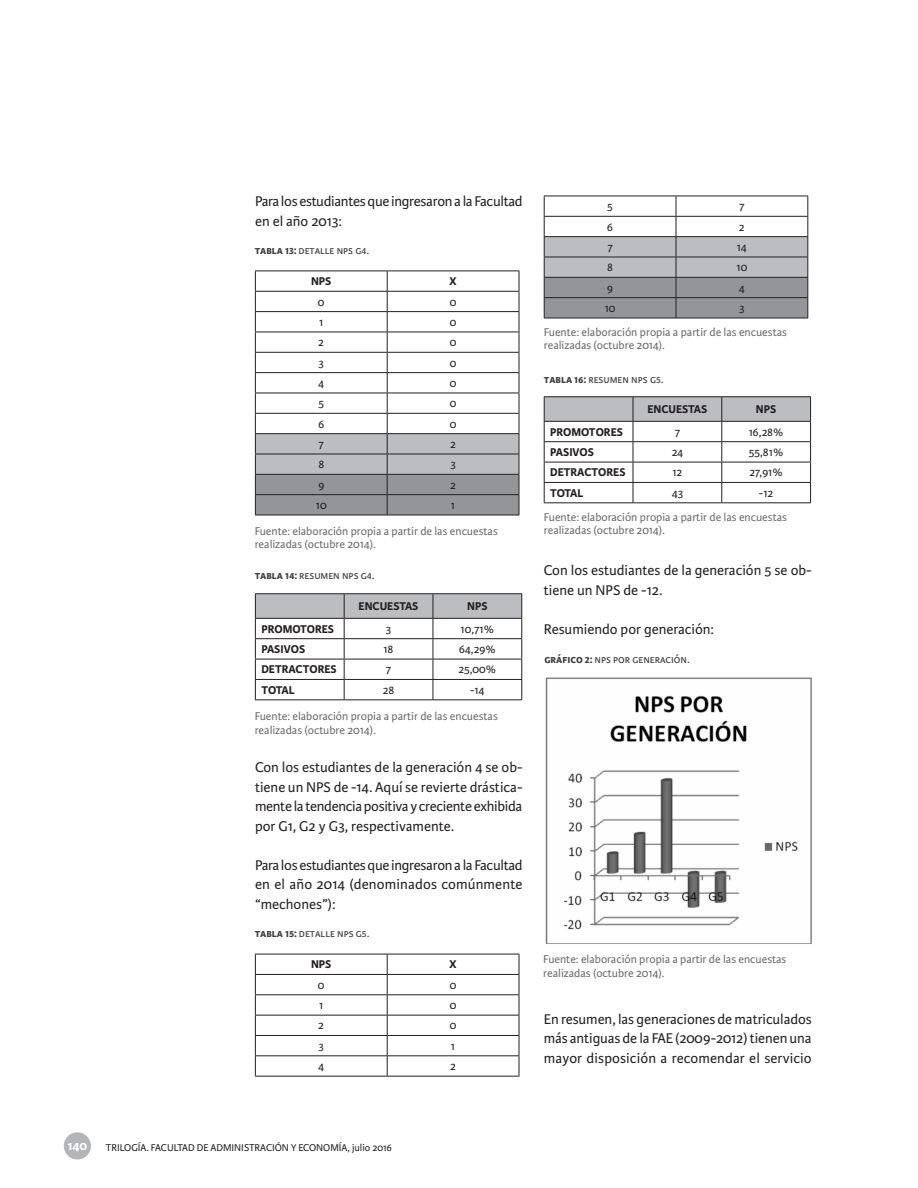
<style>
.page{position:relative;width:918px;height:1188px;background:#fff}
.page>*{position:absolute;margin:0;border:0;box-sizing:border-box;transform-origin:0 0}
.t1{font:15px/19.5px "Karmina Sans";color:#231f20;text-align:justify}
.t2{font:15px/19.5px "Karmina Sans";letter-spacing:-.02em;color:#231f20}
.t3{font:700 13.5px "Karmina Sans";color:#fff}
.t4{font:12px/13.5px "Karmina Sans";color:#69696c}
.t5{font:12px "Karmina Sans";color:#3e3e3f}
.t6{font:12px "Karmina Sans";letter-spacing:-.02em;color:#231f20}
.t7{font:700 12px "Karmina Sans";color:#231f20}
.t8{font:10.5px "Karmina Sans";color:#231f20}
.s1{font-weight:700}
</style>
<div class="page">
<div style="left:64px;top:1132px;width:27px;height:28px;background:#b4b5b8;border-radius:50%"></div>
<svg style="left:255px;top:271px;width:265px;height:244px"></svg>
<hr style="left:255px;top:515px;width:132px;height:1px;background:#231f20">
<hr style="left:387px;top:515px;width:132px;height:1px;background:#231f20">
<hr style="left:255px;top:593px;width:89px;height:1px;background:#231f20">
<hr style="left:344px;top:593px;width:89px;height:1px;background:#231f20">
<hr style="left:433px;top:593px;width:89px;height:1px;background:#231f20">
<svg style="left:255px;top:594px;width:267px;height:105px"></svg>
<hr style="left:255px;top:699px;width:89px;height:1px;background:#231f20">
<hr style="left:344px;top:699px;width:89px;height:1px;background:#231f20">
<hr style="left:433px;top:699px;width:89px;height:1px;background:#231f20">
<hr style="left:255px;top:954px;width:132px;height:1px;background:#231f20">
<hr style="left:387px;top:954px;width:132px;height:1px;background:#231f20">
<hr style="left:255px;top:974px;width:132px;height:1px;background:#231f20">
<hr style="left:387px;top:974px;width:132px;height:1px;background:#231f20">
<hr style="left:255px;top:994px;width:132px;height:1px;background:#231f20">
<hr style="left:387px;top:994px;width:132px;height:1px;background:#231f20">
<hr style="left:255px;top:1015px;width:132px;height:1px;background:#231f20">
<hr style="left:387px;top:1015px;width:132px;height:1px;background:#231f20">
<hr style="left:255px;top:1035px;width:132px;height:1px;background:#231f20">
<hr style="left:387px;top:1035px;width:132px;height:1px;background:#231f20">
<hr style="left:255px;top:1055px;width:132px;height:1px;background:#231f20">
<svg style="left:255px;top:954px;width:1px;height:122px"></svg>
<hr style="left:387px;top:1055px;width:132px;height:1px;background:#231f20">
<svg style="left:387px;top:954px;width:1px;height:122px"></svg>
<svg style="left:519px;top:954px;width:1px;height:122px"></svg>
<hr style="left:255px;top:1076px;width:132px;height:1px;background:#231f20">
<hr style="left:387px;top:1076px;width:132px;height:1px;background:#231f20">
<svg style="left:544px;top:196px;width:264px;height:122px"></svg>
<hr style="left:544px;top:318px;width:132px;height:1px;background:#231f20">
<hr style="left:676px;top:318px;width:132px;height:1px;background:#231f20">
<hr style="left:544px;top:396px;width:89px;height:1px;background:#231f20">
<hr style="left:633px;top:396px;width:89px;height:1px;background:#231f20">
<hr style="left:722px;top:396px;width:89px;height:1px;background:#231f20">
<svg style="left:544px;top:397px;width:267px;height:105px"></svg>
<hr style="left:544px;top:502px;width:89px;height:1px;background:#231f20">
<hr style="left:633px;top:502px;width:89px;height:1px;background:#231f20">
<hr style="left:722px;top:502px;width:89px;height:1px;background:#231f20">
<img style="left:545px;top:677px;width:267px;height:267px">
<p class="t2" style="left:255px;top:192px;width:269px">Para los estudiantes que ingresaron a la Facultad en el año 2013:</p>
<p class="t5" style="left:255px;top:243px;width:116px"><span class="s1">tabla 13:</span> detalle nps g4.</p>
<p class="t7" style="left:311px;top:274px;width:22px">NPS</p>
<p class="t7" style="left:449px;top:274px;width:9px">X</p>
<p class="t6" style="left:318px;top:295px;width:8px">0</p>
<p class="t6" style="left:450px;top:295px;width:8px">0</p>
<p class="t6" style="left:319px;top:315px;width:6px">1</p>
<p class="t6" style="left:450px;top:315px;width:8px">0</p>
<p class="t6" style="left:318px;top:336px;width:7px">2</p>
<p class="t6" style="left:450px;top:336px;width:8px">0</p>
<p class="t6" style="left:319px;top:356px;width:7px">3</p>
<p class="t6" style="left:450px;top:356px;width:8px">0</p>
<p class="t6" style="left:318px;top:376px;width:8px">4</p>
<p class="t6" style="left:450px;top:376px;width:8px">0</p>
<p class="t6" style="left:318px;top:397px;width:7px">5</p>
<p class="t6" style="left:450px;top:397px;width:8px">0</p>
<p class="t6" style="left:318px;top:417px;width:8px">6</p>
<p class="t6" style="left:450px;top:417px;width:8px">0</p>
<p class="t6" style="left:319px;top:437px;width:7px">7</p>
<p class="t6" style="left:450px;top:437px;width:7px">2</p>
<p class="t6" style="left:318px;top:458px;width:7px">8</p>
<p class="t6" style="left:450px;top:458px;width:7px">3</p>
<p class="t6" style="left:318px;top:478px;width:8px">9</p>
<p class="t6" style="left:450px;top:478px;width:7px">2</p>
<p class="t6" style="left:316px;top:498px;width:12px">10</p>
<p class="t6" style="left:451px;top:498px;width:6px">1</p>
<p class="t4" style="left:255px;top:524px;width:245px">Fuente: elaboración propia a partir de las encuestas realizadas (octubre 2014).</p>
<p class="t5" style="left:255px;top:569px;width:121px"><span class="s1">tabla 14:</span> resumen nps g4.</p>
<p class="t7" style="left:359px;top:599px;width:61px">ENCUESTAS</p>
<p class="t7" style="left:467px;top:599px;width:22px">NPS</p>
<p class="t7" style="left:261px;top:622px;width:74px">PROMOTORES</p>
<p class="t6" style="left:386px;top:622px;width:7px">3</p>
<p class="t6" style="left:461px;top:622px;width:35px">10,71%</p>
<p class="t7" style="left:261px;top:642px;width:45px">PASIVOS</p>
<p class="t6" style="left:384px;top:642px;width:11px">18</p>
<p class="t6" style="left:459px;top:642px;width:39px">64,29%</p>
<p class="t7" style="left:261px;top:663px;width:77px">DETRACTORES</p>
<p class="t6" style="left:386px;top:663px;width:7px">7</p>
<p class="t6" style="left:459px;top:663px;width:39px">25,00%</p>
<p class="t7" style="left:261px;top:683px;width:35px">TOTAL</p>
<p class="t6" style="left:383px;top:683px;width:13px">28</p>
<p class="t6" style="left:470px;top:683px;width:16px">-14</p>
<p class="t4" style="left:255px;top:710px;width:245px">Fuente: elaboración propia a partir de las encuestas realizadas (octubre 2014).</p>
<p class="t1" style="left:255px;top:758px;width:269px">Con los estudiantes de la generación 4 se ob&shy;tiene un NPS de -14. Aquí se revierte drástica&shy;mente la tendencia positiva y creciente exhibida por G1, G2 y G3, respectivamente.</p>
<p class="t1" style="left:255px;top:855px;width:269px">Para los estudiantes que ingresaron a la Facultad en el año 2014 (denominados comúnmente “mechones”):</p>
<p class="t5" style="left:255px;top:927px;width:116px"><span class="s1">tabla 15:</span> detalle nps g5.</p>
<p class="t7" style="left:311px;top:958px;width:22px">NPS</p>
<p class="t7" style="left:449px;top:958px;width:9px">X</p>
<p class="t6" style="left:318px;top:978px;width:8px">0</p>
<p class="t6" style="left:450px;top:978px;width:8px">0</p>
<p class="t6" style="left:319px;top:999px;width:6px">1</p>
<p class="t6" style="left:450px;top:999px;width:8px">0</p>
<p class="t6" style="left:318px;top:1019px;width:7px">2</p>
<p class="t6" style="left:450px;top:1019px;width:8px">0</p>
<p class="t6" style="left:319px;top:1039px;width:7px">3</p>
<p class="t6" style="left:451px;top:1039px;width:6px">1</p>
<p class="t6" style="left:318px;top:1060px;width:8px">4</p>
<p class="t6" style="left:450px;top:1060px;width:7px">2</p>
<p class="t6" style="left:607px;top:200px;width:7px">5</p>
<p class="t6" style="left:739px;top:200px;width:7px">7</p>
<p class="t6" style="left:607px;top:220px;width:8px">6</p>
<p class="t6" style="left:739px;top:220px;width:7px">2</p>
<p class="t6" style="left:607px;top:240px;width:7px">7</p>
<p class="t6" style="left:737px;top:240px;width:11px">14</p>
<p class="t6" style="left:607px;top:261px;width:7px">8</p>
<p class="t6" style="left:736px;top:261px;width:12px">10</p>
<p class="t6" style="left:607px;top:281px;width:8px">9</p>
<p class="t6" style="left:739px;top:281px;width:8px">4</p>
<p class="t6" style="left:605px;top:301px;width:12px">10</p>
<p class="t6" style="left:739px;top:301px;width:7px">3</p>
<p class="t4" style="left:544px;top:325px;width:245px">Fuente: elaboración propia a partir de las encuestas realizadas (octubre 2014).</p>
<p class="t5" style="left:544px;top:372px;width:121px"><span class="s1">tabla 16:</span> resumen nps g5.</p>
<p class="t7" style="left:647px;top:402px;width:61px">ENCUESTAS</p>
<p class="t7" style="left:756px;top:402px;width:22px">NPS</p>
<p class="t7" style="left:550px;top:425px;width:74px">PROMOTORES</p>
<p class="t6" style="left:675px;top:425px;width:7px">7</p>
<p class="t6" style="left:749px;top:425px;width:36px">16,28%</p>
<p class="t7" style="left:550px;top:445px;width:45px">PASIVOS</p>
<p class="t6" style="left:672px;top:445px;width:13px">24</p>
<p class="t6" style="left:749px;top:445px;width:36px">55,81%</p>
<p class="t7" style="left:550px;top:466px;width:77px">DETRACTORES</p>
<p class="t6" style="left:672px;top:466px;width:12px">12</p>
<p class="t6" style="left:749px;top:466px;width:35px">27,91%</p>
<p class="t7" style="left:550px;top:486px;width:35px">TOTAL</p>
<p class="t6" style="left:672px;top:486px;width:13px">43</p>
<p class="t6" style="left:759px;top:486px;width:16px">-12</p>
<p class="t4" style="left:544px;top:510px;width:245px">Fuente: elaboración propia a partir de las encuestas realizadas (octubre 2014).</p>
<p class="t1" style="left:544px;top:561px;width:269px">Con los estudiantes de la generación 5 se ob&shy;tiene un NPS de -12.</p>
<p class="t1" style="left:544px;top:619px;width:172px">Resumiendo por generación:</p>
<p class="t5" style="left:544px;top:653px;width:147px"><span class="s1">gráfico 2:</span> nps por generación.</p>
<p class="t4" style="left:543px;top:953px;width:245px">Fuente: elaboración propia a partir de las encuestas realizadas (octubre 2014).</p>
<p class="t1" style="left:544px;top:1009px;width:270px">En resumen, las generaciones de matriculados más antiguas de la FAE (2009-2012) tienen una mayor disposición a recomendar el servicio</p>
<p class="t3" style="left:67px;top:1138px;width:21px">140</p>
<p class="t8" style="left:106px;top:1141px;width:288px">TRILOGÍA. FACULTAD DE ADMINISTRACIÓN Y ECONOMÍA, julio 2016</p>
</div>
